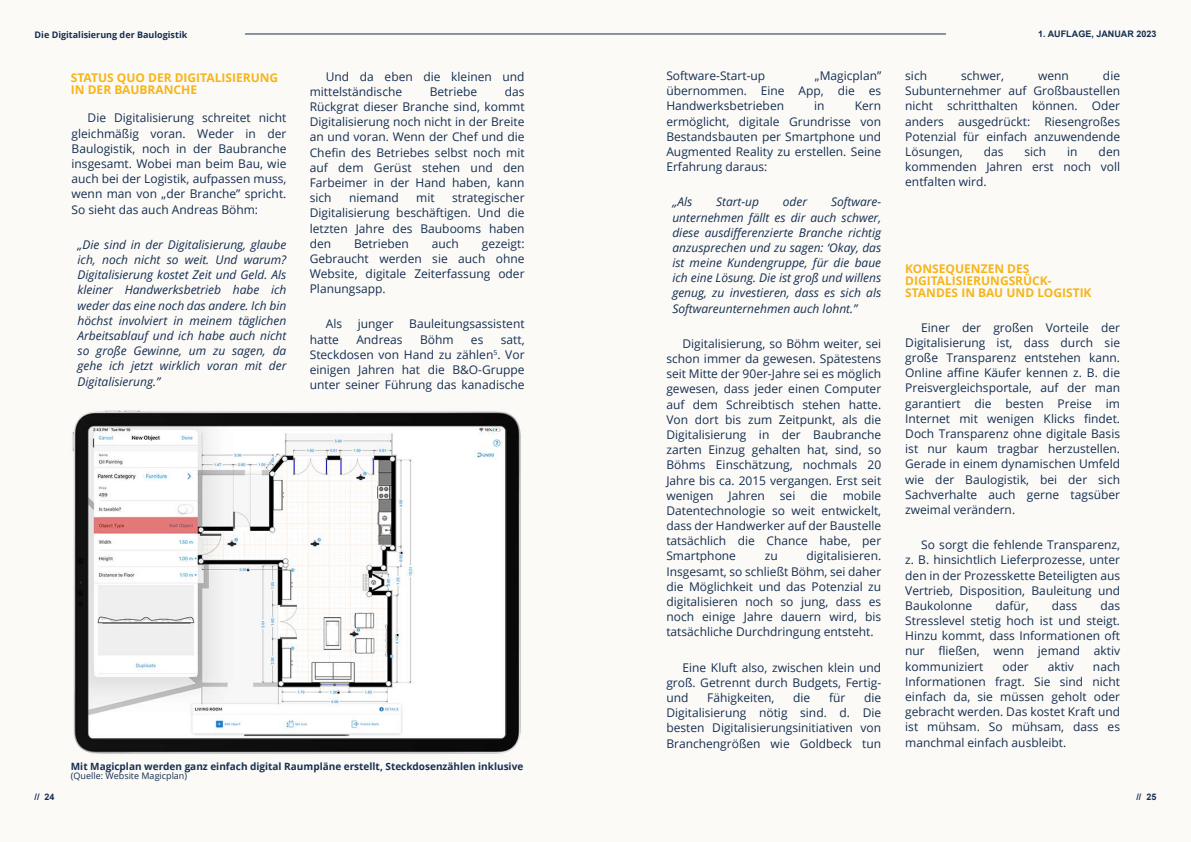
<style>
.page{position:relative;width:1191px;height:842px;background:#fff}
.page>*{position:absolute;margin:0;border:0;box-sizing:border-box;transform-origin:0 0}
.t1{font:12px/15.2px "Open Sans";color:#152f51;text-align:justify}
.t2{font:italic 12px/15.2px "Open Sans";color:#152f51;text-align:justify}
.t3{font:700 12px/12px "Open Sans";color:#f6b519}
.t4{font:700 10px "Open Sans";color:#152f51}
.t5{font:700 9px "Open Sans";color:#152f51}
.t6{font:700 9px "Arial";color:#152f51}
.t7{font:9px "Open Sans";color:#152f51}
</style>
<div class="page">
<div style="left:0;top:0;width:595px;height:842px;background:#fcfaf7"></div>
<div style="left:595px;top:0;width:596px;height:842px;background:#fcfaf7"></div>
<hr style="left:245px;top:33px;width:700px;height:1px;background:#152f51">
<img style="left:72px;top:410px;width:449px;height:344px">
<p class="t5" style="left:35px;top:31px;width:154px">Die Digitalisierung der Baulogistik</p>
<p class="t3" style="left:71px;top:73px;width:209px">STATUS QUO DER DIGITALISIERUNG<br>IN DER BAUBRANCHE</p>
<p class="t1" style="left:72px;top:112px;width:216px;text-indent:16px">Die Digitalisierung schreitet nicht gleichmäßig voran. Weder in der Baulogistik, noch in der Baubranche insgesamt. Wobei man beim Bau, wie auch bei der Logistik, aufpassen muss, wenn man von „der Branche” spricht.<br>So sieht das auch Andreas Böhm:</p>
<p class="t2" style="left:78px;top:238px;width:210px">„Die sind in der Digitalisierung, glaube ich, noch nicht so weit. Und warum?<br>Digitalisierung kostet Zeit und Geld. Als kleiner Handwerksbetrieb habe ich weder das eine noch das andere. Ich bin höchst involviert in meinem täglichen Arbeitsablauf und ich habe auch nicht so große Gewinne, um zu sagen, da gehe ich jetzt wirklich voran mit der Digitalisierung.”</p>
<p class="t1" style="left:310px;top:70px;width:216px;text-indent:16px">Und da eben die kleinen und mittelständische</p>
<p class="t1" style="left:310px;top:85px;width:216px;text-indent:195px">das Rückgrat dieser Branche sind, kommt Digitalisierung noch nicht in der Breite an und voran. Wenn der Chef und die Chefin des Betriebes selbst noch mit auf dem Gerüst stehen und den Farbeimer in der Hand haben, kann sich</p>
<p class="t1" style="left:430px;top:85px;width:49px">Betriebe</p>
<p class="t1" style="left:310px;top:191px;width:216px;text-indent:142px">strategischer Digitalisierung beschäftigen. Und die letzten Jahre des Baubooms haben den</p>
<p class="t1" style="left:349px;top:191px;width:51px">niemand</p>
<p class="t1" style="left:416px;top:191px;width:20px">mit</p>
<p class="t1" style="left:354px;top:237px;width:56px">Betrieben</p>
<p class="t1" style="left:432px;top:237px;width:29px">auch</p>
<p class="t1" style="left:310px;top:237px;width:216px;text-indent:172px">gezeigt:<br>Gebraucht werden sie auch ohne Website, digitale Zeiterfassung oder Planungsapp.</p>
<p class="t1" style="left:326px;top:318px;width:18px">Als</p>
<p class="t1" style="left:358px;top:318px;width:37px">junger</p>
<p class="t1" style="left:409px;top:318px;width:117px">Bauleitungsassistent</p>
<p class="t1" style="left:310px;top:333px;width:31px">hatte</p>
<p class="t1" style="left:356px;top:333px;width:48px">Andreas</p>
<p class="t1" style="left:420px;top:333px;width:35px">Böhm</p>
<p class="t1" style="left:471px;top:333px;width:14px">es</p>
<p class="t1" style="left:310px;top:333px;width:216px;text-indent:191px">satt, Steckdosen von Hand zu zählen<sup>5</sup>. Vor einigen Jahren hat die B&amp;O-Gruppe unter seiner Führung das kanadische</p>
<p class="t4" style="left:71px;top:762px;width:454px">Mit Magicplan werden ganz einfach digital Raumpläne erstellt, Steckdosenzählen inklusive</p>
<p class="t7" style="left:71px;top:772px;width:118px">(Quelle: Website Magicplan)</p>
<p class="t1" style="left:666px;top:69px;width:100px">Software-Start-up</p>
<p class="t1" style="left:666px;top:69px;width:216px;text-indent:148px">„Magicplan” übernommen. Eine App, die es Handwerksbetrieben</p>
<p class="t1" style="left:814px;top:100px;width:12px">in</p>
<p class="t1" style="left:666px;top:100px;width:216px;text-indent:188px">Kern ermöglicht, digitale Grundrisse von Bestandsbauten per Smartphone und Augmented Reality zu erstellen. Seine Erfahrung daraus:</p>
<p class="t2" style="left:672px;top:196px;width:21px">„Als</p>
<p class="t2" style="left:716px;top:196px;width:44px">Start-up</p>
<p class="t2" style="left:783px;top:196px;width:26px">oder</p>
<p class="t2" style="left:672px;top:196px;width:210px;text-indent:159px">Software&shy;unternehmen fällt es dir auch schwer, diese ausdifferenzierte Branche richtig anzusprechen und zu sagen: ‘Okay, das ist meine Kundengruppe, für die baue ich eine Lösung. Die ist groß und willens genug, zu investieren, dass es sich als Softwareunternehmen auch lohnt.”</p>
<p class="t1" style="left:666px;top:337px;width:216px;text-indent:16px">Digitalisierung, so Böhm weiter, sei schon immer da gewesen. Spätestens seit Mitte der 90er-Jahre sei es möglich gewesen, dass jeder einen Computer auf dem Schreibtisch stehen hatte.<br>Von dort bis zum Zeitpunkt, als die Digitalisierung in der Baubranche zarten Einzug gehalten hat, sind, so Böhms Einschätzung, nochmals 20<br>Jahre bis ca. 2015 vergangen. Erst seit wenigen</p>
<p class="t1" style="left:666px;top:489px;width:216px;text-indent:176px">mobile Datentechnologie so weit entwickelt, dass der Handwerker auf der Baustelle tatsächlich die Chance habe, per Smartphone</p>
<p class="t1" style="left:728px;top:489px;width:38px">Jahren</p>
<p class="t1" style="left:780px;top:489px;width:17px">sei</p>
<p class="t1" style="left:810px;top:489px;width:19px">die</p>
<p class="t1" style="left:666px;top:550px;width:216px;text-indent:140px">digitalisieren.<br>Insgesamt, so schließt Böhm, sei daher die Möglichkeit und das Potenzial zu digitalisieren noch so jung, dass es noch einige Jahre dauern wird, bis tatsächliche Durchdringung entsteht.</p>
<p class="t1" style="left:666px;top:661px;width:216px;text-indent:16px">Eine Kluft also, zwischen klein und groß. Getrennt durch Budgets, Fertig&shy;und</p>
<p class="t1" style="left:765px;top:550px;width:14px">zu</p>
<p class="t1" style="left:707px;top:691px;width:69px">Fähigkeiten,</p>
<p class="t1" style="left:793px;top:691px;width:19px">die</p>
<p class="t1" style="left:829px;top:691px;width:18px">für</p>
<p class="t1" style="left:666px;top:691px;width:216px;text-indent:198px">die Digitalisierung nötig sind. d. Die besten Digitalisierungsinitiativen von Branchengrößen wie Goldbeck tun</p>
<p class="t6" style="left:1038px;top:31px;width:120px">1. AUFLAGE, JANUAR 2023</p>
<p class="t1" style="left:905px;top:69px;width:216px;text-indent:198px">die Subunternehmer auf Großbaustellen nicht schritthalten können. Oder anders ausgedrückt: Riesengroßes Potenzial für einfach anzuwendende Lösungen,</p>
<p class="t1" style="left:905px;top:69px;width:23px">sich</p>
<p class="t1" style="left:961px;top:69px;width:44px">schwer,</p>
<p class="t1" style="left:1038px;top:69px;width:32px">wenn</p>
<p class="t1" style="left:905px;top:145px;width:216px;text-indent:193px">den kommenden Jahren erst noch voll entfalten wird.</p>
<p class="t1" style="left:983px;top:145px;width:21px">das</p>
<p class="t1" style="left:1024px;top:145px;width:23px">sich</p>
<p class="t1" style="left:1067px;top:145px;width:12px">in</p>
<p class="t3" style="left:905px;top:264px;width:188px">KONSEQUENZEN DES<br>DIGITALISIERUNGSRÜCK-<br>STANDES IN BAU UND LOGISTIK</p>
<p class="t1" style="left:905px;top:321px;width:216px;text-indent:16px">Einer der großen Vorteile der Digitalisierung ist, dass durch sie große Transparenz entstehen kann.<br>Online affine Käufer kennen z. B. die Preisvergleichsportale, auf der man garantiert die besten Preise im Internet mit wenigen Klicks findet.<br>Doch Transparenz ohne digitale Basis ist nur kaum tragbar herzustellen.<br>Gerade in einem dynamischen Umfeld wie der Baulogistik, bei der sich Sachverhalte auch gerne tagsüber zweimal verändern.</p>
<p class="t1" style="left:905px;top:538px;width:216px;text-indent:16px">So sorgt die fehlende Transparenz, z. B. hinsichtlich Lieferprozesse, unter den in der Prozesskette Beteiligten aus Vertrieb, Disposition, Bauleitung und Baukolonne</p>
<p class="t1" style="left:995px;top:599px;width:35px">dafür,</p>
<p class="t1" style="left:1051px;top:599px;width:27px">dass</p>
<p class="t1" style="left:905px;top:599px;width:216px;text-indent:195px">das Stresslevel stetig hoch ist und steigt.<br>Hinzu kommt, dass Informationen oft nur fließen, wenn jemand aktiv kommuniziert</p>
<p class="t1" style="left:905px;top:660px;width:216px;text-indent:188px">nach Informationen fragt. Sie sind nicht einfach da, sie müssen geholt oder gebracht werden. Das kostet Kraft und ist mühsam. So mühsam, dass es manchmal einfach ausbleibt.</p>
<p class="t1" style="left:1002px;top:660px;width:28px">oder</p>
<p class="t1" style="left:1047px;top:660px;width:28px">aktiv</p>
<p class="t6" style="left:35px;top:793px;width:22px">// 24</p>
<p class="t6" style="left:1136px;top:793px;width:22px">// 25</p>
</div>
